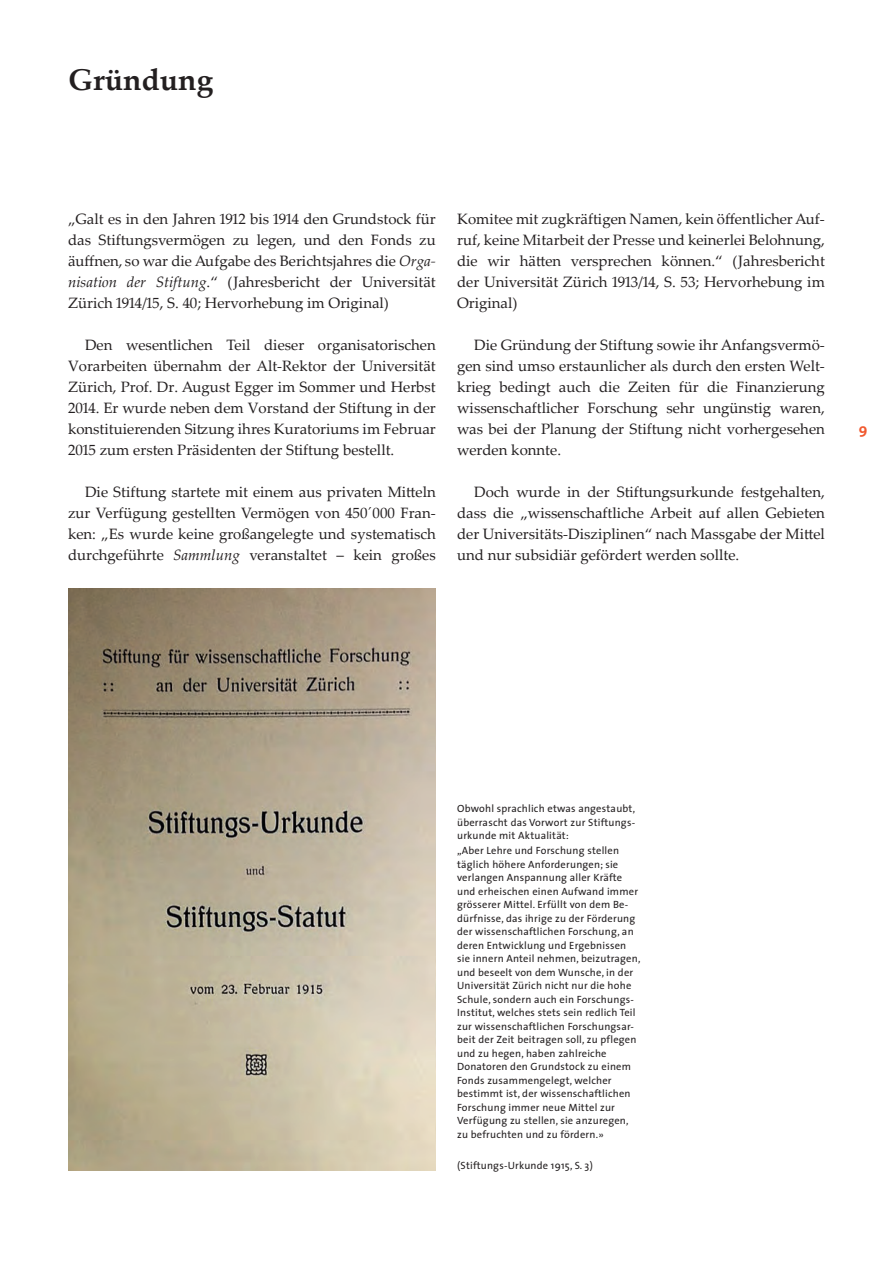
<style>
.page{position:relative;width:893px;height:1263px;background:#fff}
.page>*{position:absolute;margin:0;border:0;box-sizing:border-box;transform-origin:0 0}
.Titel{font:700 30px "Palatino Linotype";color:#231f20}
.Lauftext_Einzug{font:15px/21px "Palatino Linotype";color:#231f20;text-align:justify}
.t1{font:700 15px "The Sans";color:#f1592f}
.Marginalie{font:10.5px/13.5px "The Sans";letter-spacing:.02em;color:#231f20;text-align:justify}
.s1{font-style:italic}
</style>
<div class="page">
<img style="left:68px;top:589px;width:368px;height:581px">
<p class="Titel" style="left:68px;top:58px;width:146px">Gründung</p>
<p class="Lauftext_Einzug" style="left:68px;top:208px;width:369px">„Galt es in den Jahren 1912 bis 1914 den Grundstock für das Stiftungsvermögen zu legen, und den Fonds zu äuffnen, so war die Aufgabe des Berichtsjahres die <span class="s1">Orga&shy;nisation der Stiftung</span>.“ (Jahresbericht der Universität Zürich 1914/15, S. 40; Hervorhebung im Original)</p>
<p class="Lauftext_Einzug" style="left:68px;top:334px;width:369px;text-indent:17px">Den wesentlichen Teil dieser organisatorischen Vorarbeiten übernahm der Alt-Rektor der Universität Zürich, Prof. Dr. August Egger im Sommer und Herbst 2014. Er wurde neben dem Vorstand der Stiftung in der konstituierenden Sitzung ihres Kuratoriums im Februar 2015 zum ersten Präsidenten der Stiftung bestellt.</p>
<p class="Lauftext_Einzug" style="left:68px;top:481px;width:369px;text-indent:17px">Die Stiftung startete mit einem aus privaten Mitteln zur Verfügung gestellten Vermögen von 450´000 Fran&shy;ken: „Es wurde keine großangelegte und systematisch durchgeführte <span class="s1">Sammlung</span> veranstaltet – kein großes</p>
<p class="Lauftext_Einzug" style="left:457px;top:208px;width:369px">Komitee mit zugkräftigen Namen, kein öffentlicher Auf&shy;ruf, keine Mitarbeit der Presse und keinerlei Belohnung, die wir hätten versprechen können.“ (Jahresbericht der Universität Zürich 1913/14, S. 53; Hervorhebung im Original)</p>
<p class="Lauftext_Einzug" style="left:457px;top:334px;width:369px;text-indent:17px">Die Gründung der Stiftung sowie ihr Anfangsvermö&shy;gen sind umso erstaunlicher als durch den ersten Welt&shy;krieg bedingt auch die Zeiten für die Finanzierung wissenschaftlicher Forschung sehr ungünstig waren, was bei der Planung der Stiftung nicht vorhergesehen werden konnte.</p>
<p class="Lauftext_Einzug" style="left:457px;top:481px;width:369px;text-indent:17px">Doch wurde in der Stiftungsurkunde festgehalten, dass die „wissenschaftliche Arbeit auf allen Gebieten der Universitäts-Disziplinen“ nach Massgabe der Mittel und nur subsidiär gefördert werden sollte.</p>
<p class="t1" style="left:859px;top:417px;width:10px">9</p>
<p class="Marginalie" style="left:457px;top:802px;width:180px">Obwohl sprachlich etwas angestaubt, überrascht das Vorwort zur Stiftungs&shy;urkunde mit Aktualität:</p>
<p class="Marginalie" style="left:457px;top:844px;width:185px;text-align:left">„Aber Lehre und Forschung stellen täglich höhere Anforderungen; sie verlangen Anspannung aller Kräfte und erheischen einen Aufwand immer grösserer Mittel. Erfüllt von dem Be&shy;dürfnisse, das ihrige zu der Förderung der wissenschaftlichen Forschung, an deren Entwicklung und Ergebnissen sie innern Anteil nehmen, beizutragen, und beseelt von dem Wunsche, in der Universität Zürich nicht nur die hohe Schule, sondern auch ein Forschungs-Institut, welches stets sein redlich Teil zur wissenschaftlichen Forschungsar&shy;beit der Zeit beitragen soll, zu pflegen und zu hegen, haben zahlreiche Donatoren den Grundstock zu einem Fonds zusammengelegt, welcher bestimmt ist, der wissenschaftlichen Forschung immer neue Mittel zur Verfügung zu stellen, sie anzuregen, zu befruchten und zu fördern.»</p>
<p class="Marginalie" style="left:457px;top:1159px;width:137px">(Stiftungs-Urkunde 1915, S. 3)</p>
</div>
